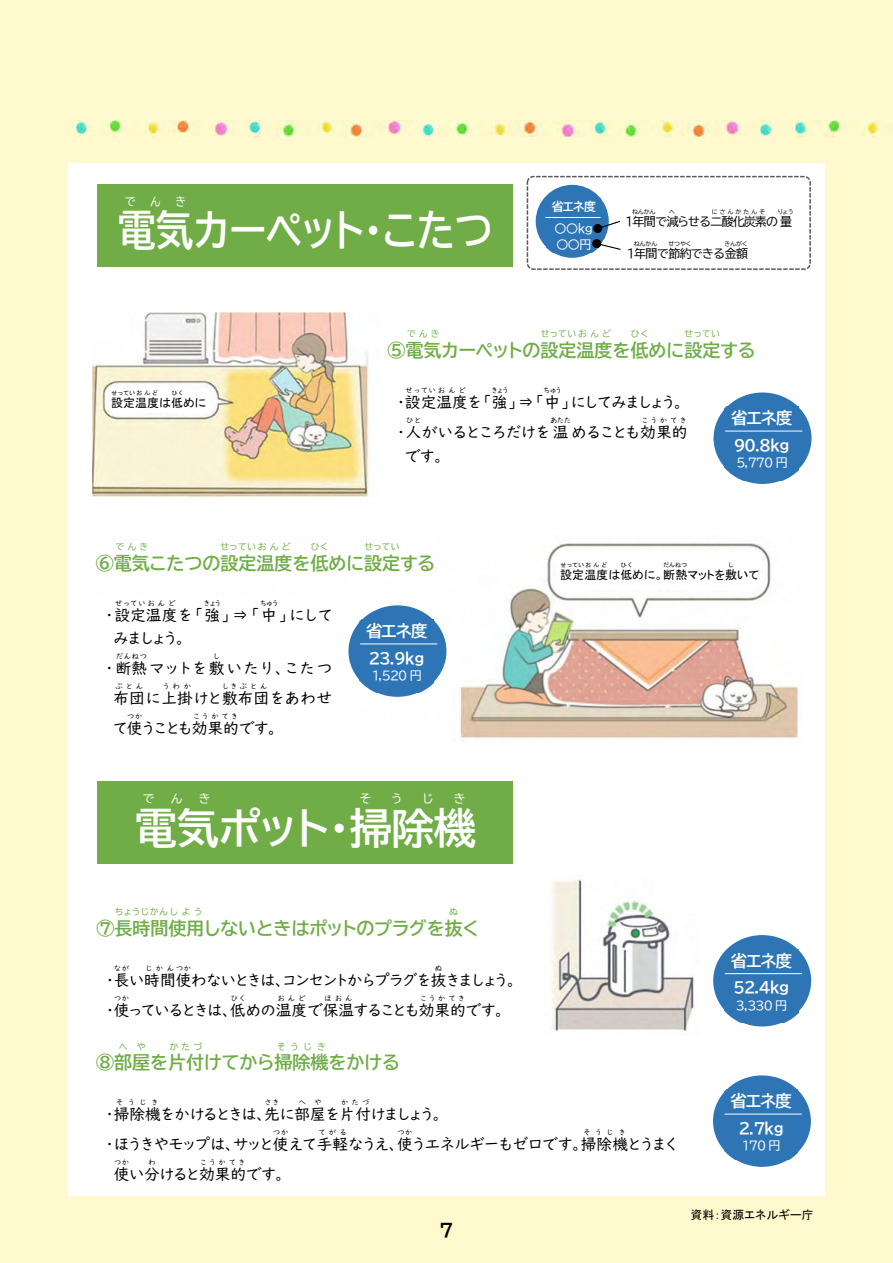
<style>
.page{position:relative;width:893px;height:1263px;background:#fff9cd}
.page>*{position:absolute;margin:0;border:0;box-sizing:border-box;transform-origin:0 0}
.t1{font:42px "BIZ UDP Gothic Bold";color:#fff;scale:.9 1}
.t2{font:42px "BIZ UDP Gothic Bold";color:#fff}
.t3{font:18px "BIZ UDP Gothic Bold";color:#70ad47}
.t4{font:18px "BIZ UDP Gothic Bold";color:#000}
.t5{font:16.5px "BIZ UDP Gothic Bold";letter-spacing:-.025em;color:#fff}
.t6{font:15.75px "UD Digi Kyokasho NK R";color:#000}
.t7{font:15.75px "UD Digi Kyokasho NK R";letter-spacing:.025em;color:#000}
.t8{font:15.75px/30px "UD Digi Kyokasho NK R";letter-spacing:.15em;color:#000}
.t9{font:15.75px "UD Digi Kyokasho NK R";letter-spacing:.035em;color:#000}
.t10{font:15.75px "UD Digi Kyokasho NK R";letter-spacing:.03em;color:#000}
.t11{font:15.75px "UD Digi Kyokasho NK R";letter-spacing:.065em;color:#000}
.t12{font:15px "BIZ UDP Gothic Bold";letter-spacing:-.06em;color:#fff}
.t13{font:12px "MS P Gothic";color:#000}
.t14{font:12px/15.6px "BIZ UDP Gothic";letter-spacing:-.075em;color:#fff}
.t15{font:12px "BIZ UDP Gothic";letter-spacing:-.045em;color:#000}
.t16{font:12px "BIZ UDP Gothic Bold";color:#fff}
.t17{font:12px "BIZ UDP Gothic";letter-spacing:-.075em;color:#fff;scale:.9 1}
.t18{font:9px "BIZ UDP Gothic";letter-spacing:.08em;color:#70ad47}
.t19{font:9px "BIZ UDP Gothic";letter-spacing:.12em;color:#70ad47}
.t20{font:7.5px "UD Digi Kyokasho NK R";letter-spacing:.43em;color:#000}
.t21{font:7.5px "UD Digi Kyokasho NK R";letter-spacing:.26em;color:#000}
.t22{font:6px "BIZ UDP Gothic";color:#000}
.t23{font:6px "MS P Gothic";letter-spacing:.155em;color:#000}
.t24{font:6px "MS P Gothic";letter-spacing:.09em;color:#000}
.t25{font:6px "BIZ UDP Gothic";letter-spacing:.355em;color:#000}
</style>
<div class="page">
<img style="left:76px;top:121px;width:694px;height:15px">
<img style="left:795px;top:121px;width:92px;height:15px">
<div style="left:69px;top:164px;width:756px;height:1032px;background:#fff"></div>
<div style="left:98px;top:184px;width:415px;height:83px;background:#70ad47"></div>
<div style="left:714px;top:393px;width:97px;height:90px;background:#2e75b6;border-radius:50%"></div>
<div style="left:713px;top:392px;width:98px;height:92px;border:2px solid #2e75b6;border-radius:50%"></div>
<img style="left:725px;top:407px;width:73px;height:74px">
<hr style="left:725px;top:431px;width:77px;height:1px;background:#fff">
<img style="left:93px;top:312px;width:276px;height:185px">
<img style="left:351px;top:543px;width:448px;height:198px">
<div style="left:349px;top:606px;width:97px;height:90px;background:#2e75b6;border-radius:50%"></div>
<div style="left:348px;top:605px;width:98px;height:92px;border:2px solid #2e75b6;border-radius:50%"></div>
<img style="left:360px;top:620px;width:73px;height:73px">
<hr style="left:360px;top:643px;width:77px;height:1px;background:#fff">
<div style="left:98px;top:781px;width:415px;height:83px;background:#70ad47"></div>
<div style="left:714px;top:936px;width:96px;height:90px;background:#2e75b6;border-radius:50%"></div>
<div style="left:713px;top:935px;width:98px;height:91px;border:2px solid #2e75b6;border-radius:50%"></div>
<img style="left:724px;top:949px;width:74px;height:73px">
<hr style="left:725px;top:973px;width:77px;height:1px;background:#fff">
<img style="left:551px;top:879px;width:143px;height:152px">
<div style="left:714px;top:1076px;width:96px;height:90px;background:#2e75b6;border-radius:50%"></div>
<div style="left:713px;top:1075px;width:98px;height:92px;border:2px solid #2e75b6;border-radius:50%"></div>
<img style="left:724px;top:1089px;width:74px;height:71px">
<hr style="left:724px;top:1114px;width:78px;height:1px;background:#fff">
<div style="left:665px;top:856px;width:42px;height:57px;background:#fff"></div>
<div style="left:113px;top:389px;width:97px;height:24px;background:#fff"></div>
<div style="left:562px;top:553px;width:195px;height:37px;background:#fff"></div>
<div style="left:536px;top:186px;width:72px;height:71px;background:#2e75b6;border-radius:50%"></div>
<div style="left:536px;top:185px;width:73px;height:73px;border:2px solid #2e75b6;border-radius:50%"></div>
<img style="left:546px;top:198px;width:55px;height:54px">
<hr style="left:545px;top:217px;width:55px;height:1px;background:#fff">
<svg style="left:593px;top:221px;width:27px;height:12px"></svg>
<svg style="left:592px;top:239px;width:29px;height:11px"></svg>
<div style="left:527px;top:176px;width:284px;height:94px;border:2px dashed #595959;border-radius:6px"></div>
<p class="t17" style="left:125px;top:195px;width:69px">でんき</p>
<h1 class="t1" style="left:118px;top:209px;width:418px">電気カーペット・こたつ</h1>
<p class="t16" style="left:552px;top:200px;width:46px">省エネ度</p>
<p class="t14" style="left:555px;top:221px;width:40px">〇〇kg〇〇円</p>
<p class="t22" style="left:632px;top:209px;width:25px">ねんかん</p>
<p class="t22" style="left:669px;top:209px;width:7px">へ</p>
<p class="t25" style="left:712px;top:209px;width:55px">にさんかたんそ</p>
<p class="t22" style="left:778px;top:209px;width:17px">りょう</p>
<p class="t15" style="left:626px;top:215px;width:168px">１年間で減らせる二酸化炭素の量</p>
<p class="t22" style="left:634px;top:241px;width:25px">ねんかん</p>
<p class="t22" style="left:668px;top:241px;width:24px">せつやく</p>
<p class="t22" style="left:725px;top:241px;width:24px">きんがく</p>
<p class="t15" style="left:627px;top:248px;width:122px">１年間で節約できる金額</p>
<p class="t18" style="left:407px;top:329px;width:34px">でんき</p>
<p class="t19" style="left:541px;top:329px;width:72px">せっていおんど</p>
<p class="t18" style="left:631px;top:329px;width:19px">ひく</p>
<p class="t18" style="left:685px;top:329px;width:37px">せってい</p>
<p class="t23" style="left:111px;top:390px;width:48px">せっていおんど</p>
<p class="t24" style="left:172px;top:390px;width:12px">ひく</p>
<p class="t13" style="left:111px;top:397px;width:97px">設定温度は低めに</p>
<p class="t3" style="left:387px;top:341px;width:370px">⑤電気カーペットの設定温度を低めに設定する</p>
<p class="t21" style="left:406px;top:386px;width:62px">せっていおんど</p>
<p class="t20" style="left:491px;top:386px;width:18px">きょう</p>
<p class="t20" style="left:544px;top:386px;width:19px">ちゅう</p>
<p class="t9" style="left:397px;top:423px;width:292px">・人がいるところだけを温めることも効果的</p>
<p class="t6" style="left:397px;top:393px;width:286px">・設定温度を「強」⇒「中」にしてみましょう。</p>
<p class="t20" style="left:406px;top:416px;width:16px">ひと</p>
<p class="t20" style="left:550px;top:416px;width:22px">あたた</p>
<p class="t20" style="left:642px;top:416px;width:46px">こうかてき</p>
<p class="t6" style="left:405px;top:447px;width:39px">です。</p>
<p class="t5" style="left:731px;top:410px;width:63px">省エネ度</p>
<p class="t12" style="left:734px;top:437px;width:57px">９０.８kg</p>
<p class="t14" style="left:736px;top:455px;width:53px">５,７７0 円</p>
<p class="t18" style="left:116px;top:542px;width:34px">でんき</p>
<p class="t19" style="left:220px;top:542px;width:72px">せっていおんど</p>
<p class="t18" style="left:311px;top:542px;width:19px">ひく</p>
<p class="t18" style="left:364px;top:542px;width:37px">せってい</p>
<p class="t3" style="left:96px;top:554px;width:341px">⑥電気こたつの設定温度を低めに設定する</p>
<p class="t21" style="left:115px;top:599px;width:62px">せっていおんど</p>
<p class="t20" style="left:204px;top:599px;width:18px">きょう</p>
<p class="t20" style="left:260px;top:599px;width:19px">ちゅう</p>
<p class="t8" style="left:106px;top:624px;width:228px;text-indent:8px">みましょう。<br>・断熱マットを敷いたり、こたつ</p>
<p class="t10" style="left:106px;top:606px;width:228px">・設定温度を「強」⇒「中」にして</p>
<p class="t20" style="left:116px;top:652px;width:32px">だんねつ</p>
<p class="t20" style="left:214px;top:652px;width:7px">し</p>
<p class="t11" style="left:113px;top:689px;width:220px">布団に上掛けと敷布団をあわせ</p>
<p class="t20" style="left:115px;top:682px;width:29px">ぶとん</p>
<p class="t20" style="left:163px;top:682px;width:29px">うわか</p>
<p class="t20" style="left:223px;top:682px;width:46px">しきぶとん</p>
<p class="t6" style="left:113px;top:719px;width:164px">て使うことも効果的です。</p>
<p class="t20" style="left:127px;top:712px;width:17px">つか</p>
<p class="t20" style="left:193px;top:712px;width:46px">こうかてき</p>
<p class="t5" style="left:366px;top:622px;width:63px">省エネ度</p>
<p class="t12" style="left:369px;top:650px;width:57px">２３.９kg</p>
<p class="t14" style="left:372px;top:668px;width:51px">１,５２0 円</p>
<p class="t14" style="left:143px;top:791px;width:13px">で</p>
<p class="t14" style="left:171px;top:791px;width:13px">ん</p>
<p class="t14" style="left:199px;top:791px;width:13px">き</p>
<p class="t14" style="left:360px;top:791px;width:13px">そ</p>
<p class="t14" style="left:391px;top:791px;width:12px">う</p>
<p class="t14" style="left:423px;top:791px;width:12px">じ</p>
<p class="t14" style="left:454px;top:791px;width:13px">き</p>
<h1 class="t2" style="left:135px;top:806px;width:343px">電気ポット・掃除機</h1>
<p class="t18" style="left:115px;top:907px;width:89px">ちょうじかんしよう</p>
<p class="t18" style="left:449px;top:907px;width:10px">ぬ</p>
<p class="t3" style="left:96px;top:919px;width:383px">⑦長時間使用しないときはポットのプラグを抜く</p>
<p class="t20" style="left:114px;top:964px;width:17px">なが</p>
<p class="t20" style="left:146px;top:964px;width:46px">じかんつか</p>
<p class="t20" style="left:435px;top:964px;width:9px">ぬ</p>
<p class="t6" style="left:106px;top:1001px;width:399px">・使っているときは、低めの温度で保温することも効果的です。</p>
<p class="t6" style="left:106px;top:971px;width:410px">・長い時間使わないときは、コンセントからプラグを抜きましょう。</p>
<p class="t20" style="left:114px;top:994px;width:17px">つか</p>
<p class="t20" style="left:231px;top:994px;width:15px">ひく</p>
<p class="t20" style="left:278px;top:994px;width:29px">おんど</p>
<p class="t20" style="left:325px;top:994px;width:29px">ほおん</p>
<p class="t20" style="left:420px;top:994px;width:46px">こうかてき</p>
<p class="t18" style="left:119px;top:1042px;width:28px">へ や</p>
<p class="t18" style="left:170px;top:1042px;width:34px">かたづ</p>
<p class="t18" style="left:277px;top:1042px;width:50px">そうじき</p>
<p class="t3" style="left:96px;top:1053px;width:305px">⑧部屋を片付けてから掃除機をかける</p>
<p class="t23" style="left:561px;top:561px;width:48px">せっていおんど</p>
<p class="t24" style="left:621px;top:561px;width:12px">ひく</p>
<p class="t24" style="left:663px;top:561px;width:25px">だんねつ</p>
<p class="t24" style="left:729px;top:561px;width:6px">し</p>
<p class="t13" style="left:560px;top:568px;width:200px">設定温度は低めに。断熱マットを敷いて</p>
<p class="t5" style="left:731px;top:952px;width:63px">省エネ度</p>
<p class="t12" style="left:734px;top:980px;width:57px">５２.４kg</p>
<p class="t14" style="left:736px;top:997px;width:53px">３,３３0 円</p>
<p class="t20" style="left:117px;top:1098px;width:43px">そうじき</p>
<p class="t20" style="left:265px;top:1098px;width:15px">さき</p>
<p class="t20" style="left:299px;top:1098px;width:24px">へ や</p>
<p class="t20" style="left:341px;top:1098px;width:30px">かたづ</p>
<p class="t7" style="left:106px;top:1135px;width:572px">・ほうきやモップは、サッと使えて手軽なうえ、使うエネルギーもゼロです。掃除機とうまく</p>
<p class="t6" style="left:106px;top:1105px;width:336px">・掃除機をかけるときは、先に部屋を片付けましょう。</p>
<p class="t20" style="left:273px;top:1128px;width:17px">つか</p>
<p class="t20" style="left:319px;top:1128px;width:29px">てがる</p>
<p class="t20" style="left:397px;top:1128px;width:17px">つか</p>
<p class="t20" style="left:584px;top:1128px;width:43px">そうじき</p>
<p class="t6" style="left:114px;top:1165px;width:171px">使い分けると効果的です。</p>
<p class="t20" style="left:114px;top:1158px;width:17px">つか</p>
<p class="t20" style="left:148px;top:1158px;width:9px">わ</p>
<p class="t20" style="left:201px;top:1158px;width:46px">こうかてき</p>
<p class="t4" style="left:440px;top:1221px;width:15px">7</p>
<p class="t5" style="left:731px;top:1092px;width:63px">省エネ度</p>
<p class="t12" style="left:739px;top:1120px;width:47px">２.７kg</p>
<p class="t14" style="left:742px;top:1138px;width:40px">１７0 円</p>
<p class="t13" style="left:691px;top:1209px;width:124px">資料：資源エネルギー庁</p>
</div>
